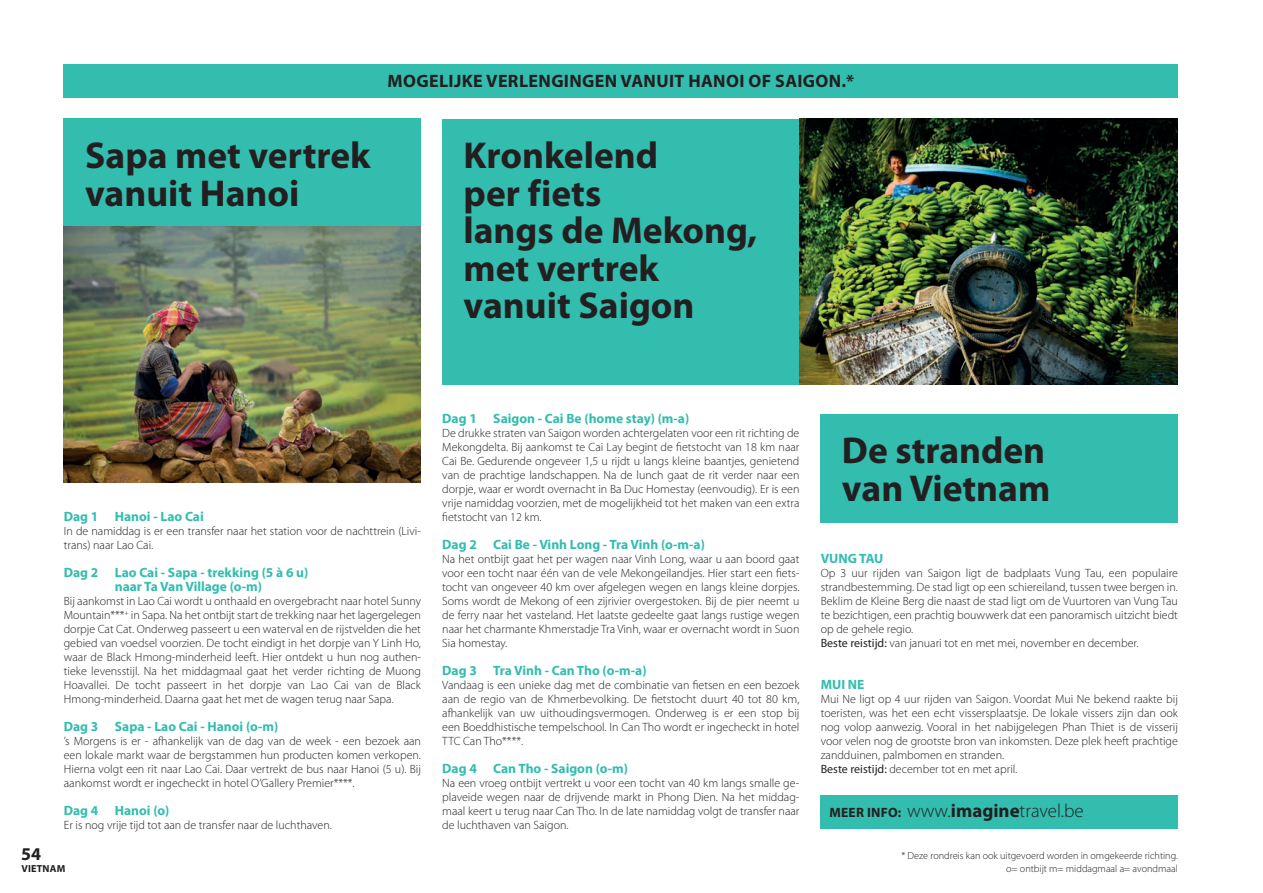
<style>
.page{position:relative;width:1263px;height:893px;background:#fff}
.page>*{position:absolute;margin:0;border:0;box-sizing:border-box;transform-origin:0 0}
.t1{font:700 37.5px/37.5px "Myriad Pro";color:#231f20}
.t2{font:300 18.9px "Myriad Pro";color:#231f20}
.t3{font:700 18px "Myriad Pro";letter-spacing:.02em;color:#231f20}
.t4{font:700 13.5px/14px "Myriad Pro";color:#32bdae;text-align:center}
.t5{font:300 12px/14px "Myriad Pro";color:#231f20;text-align:justify}
.t6{font:300 10.2px/12.3px "Myriad Pro";color:#231f20;text-align:right}
.t7{font:700 10.2px "Myriad Pro";letter-spacing:.02em;color:#231f20}
.s1{font-weight:400}
.s2{font-weight:700;font-size:13.5px}
.s3{font-weight:700}
</style>
<div class="page">
<div style="left:821px;top:795px;width:357px;height:34px;background:#32bdae"></div>
<div style="left:64px;top:64px;width:1114px;height:34px;background:#32bdae"></div>
<div style="left:64px;top:119px;width:357px;height:108px;background:#32bdae"></div>
<div style="left:442px;top:119px;width:357px;height:265px;background:#32bdae"></div>
<div style="left:821px;top:414px;width:357px;height:108px;background:#32bdae"></div>
<img style="left:64px;top:227px;width:357px;height:255px">
<img style="left:799px;top:119px;width:379px;height:265px">
<h3 class="t3" style="left:388px;top:69px;width:468px">MOGELIJKE VERLENGINGEN VANUIT HANOI OF SAIGON.*</h3>
<h1 class="t1" style="left:85px;top:136px;width:287px">Sapa met vertrek vanuit Hanoi</h1>
<h1 class="t1" style="left:463px;top:136px;width:295px">Kronkelend<br>per fiets<br>langs de Mekong, met vertrek vanuit Saigon</h1>
<p class="t4" style="left:64px;top:509px;width:141px">Dag 1 Hanoi - Lao Cai</p>
<p class="t5" style="left:64px;top:524px;width:359px">In de namiddag is er een transfer naar het station voor de nachttrein (Livi&shy;trans) naar Lao Cai.</p>
<p class="t4" style="left:64px;top:565px;width:246px">Dag 2 Lao Cai - Sapa - trekking (5 à 6 u) naar Ta Van Village (o-m)</p>
<p class="t5" style="left:64px;top:594px;width:359px">Bij aankomst in Lao Cai wordt u onthaald en overgebracht naar hotel Sunny Mountain***<sup>+</sup> in Sapa. Na het ontbijt start de trekking naar het lagergelegen dorpje Cat Cat. Onderweg passeert u een waterval en de rijstvelden die het gebied van voedsel voorzien. De tocht eindigt in het dorpje van Y Linh Ho, waar de Black Hmong-minderheid leeft. Hier ontdekt u hun nog authen&shy;tieke levensstijl. Na het middagmaal gaat het verder richting de Muong Hoavallei. De tocht passeert in het dorpje van Lao Cai van de Black Hmong-minderheid. Daarna gaat het met de wagen terug naar Sapa.</p>
<p class="t4" style="left:64px;top:719px;width:216px">Dag 3 Sapa - Lao Cai - Hanoi (o-m)</p>
<p class="t5" style="left:64px;top:734px;width:359px">’s Morgens is er - afhankelijk van de dag van de week - een bezoek aan een lokale markt waar de bergstammen hun producten komen verkopen.<br>Hierna volgt een rit naar Lao Cai. Daar vertrekt de bus naar Hanoi (5 u). Bij aankomst wordt er ingecheckt in hotel O’Gallery Premier****.</p>
<p class="t4" style="left:64px;top:803px;width:107px">Dag 4 Hanoi (o)</p>
<p class="t5" style="left:64px;top:818px;width:270px">Er is nog vrije tijd tot aan de transfer naar de luchthaven.</p>
<h3 class="t3" style="left:21px;top:842px;width:21px">54</h3>
<p class="t7" style="left:21px;top:862px;width:46px">VIETNAM</p>
<p class="t4" style="left:442px;top:411px;width:248px">Dag 1 Saigon - Cai Be (home stay) (m-a)</p>
<p class="t5" style="left:442px;top:426px;width:359px">De drukke straten van Saigon worden achtergelaten voor een rit richting de Mekongdelta. Bij aankomst te Cai Lay begint de fietstocht van 18 km naar Cai Be. Gedurende ongeveer 1,5 u rijdt u langs kleine baantjes, genietend van de prachtige landschappen. Na de lunch gaat de rit verder naar een dorpje, waar er wordt overnacht in Ba Duc Homestay (eenvoudig). Er is een vrije namiddag voorzien, met de mogelijkheid tot het maken van een extra fietstocht van 12 km.</p>
<p class="t4" style="left:442px;top:537px;width:264px">Dag 2 Cai Be - Vinh Long - Tra Vinh (o-m-a)</p>
<p class="t5" style="left:442px;top:552px;width:359px">Na het ontbijt gaat het per wagen naar Vinh Long, waar u aan boord gaat voor een tocht naar één van de vele Mekongeilandjes. Hier start een fiets&shy;tocht van ongeveer 40 km over afgelegen wegen en langs kleine dorpjes.<br>Soms wordt de Mekong of een zijrivier overgestoken. Bij de pier neemt u de ferry naar het vasteland. Het laatste gedeelte gaat langs rustige wegen naar het charmante Khmerstadje Tra Vinh, waar er overnacht wordt in Suon Sia homestay.</p>
<p class="t4" style="left:442px;top:663px;width:206px">Dag 3 Tra Vinh - Can Tho (o-m-a)</p>
<p class="t5" style="left:442px;top:678px;width:359px">Vandaag is een unieke dag met de combinatie van fietsen en een bezoek aan de regio van de Khmerbevolking. De fietstocht duurt 40 tot 80 km, afhankelijk van uw uithoudingsvermogen. Onderweg is er een stop bij een Boeddhistische tempelschool. In Can Tho wordt er ingecheckt in hotel TTC Can Tho****.</p>
<p class="t4" style="left:442px;top:761px;width:187px">Dag 4 Can Tho - Saigon (o-m)</p>
<p class="t5" style="left:442px;top:776px;width:359px">Na een vroeg ontbijt vertrekt u voor een tocht van 40 km langs smalle ge&shy;plaveide wegen naar de drijvende markt in Phong Dien. Na het middag&shy;maal keert u terug naar Can Tho. In de late namiddag volgt de transfer naar de luchthaven van Saigon.</p>
<h1 class="t1" style="left:842px;top:431px;width:210px">De stranden van Vietnam</h1>
<p class="t4" style="left:821px;top:551px;width:64px">VUNG TAU</p>
<p class="t5" style="left:821px;top:566px;width:359px;text-align:left">Op 3 uur rijden van Saigon ligt de badplaats Vung Tau, een populaire strandbestemming. De stad ligt op een schiereiland, tussen twee bergen in.<br>Beklim de Kleine Berg die naast de stad ligt om de Vuurtoren van Vung Tau te bezichtigen, een prachtig bouwwerk dat een panoramisch uitzicht biedt op de gehele regio.<br><span class="s1">Beste reistijd:</span> van januari tot en met mei, november en december.</p>
<p class="t4" style="left:821px;top:677px;width:45px">MUI NE</p>
<p class="t5" style="left:821px;top:692px;width:359px;text-align:left">Mui Ne ligt op 4 uur rijden van Saigon. Voordat Mui Ne bekend raakte bij toeristen, was het een echt vissersplaatsje. De lokale vissers zijn dan ook nog volop aanwezig. Vooral in het nabijgelegen Phan Thiet is de visserij voor velen nog de grootste bron van inkomsten. Deze plek heeft prachtige zandduinen, palmbomen en stranden.<br><span class="s1">Beste reistijd:</span> december tot en met april.</p>
<h2 class="t2" style="left:829px;top:800px;width:256px"><span class="s2">MEER INFO:</span> www.<span class="s3">imagine</span>travel.be</h2>
<p class="t6" style="left:901px;top:850px;width:278px">* Deze rondreis kan ook uitgevoerd worden in omgekeerde richting. o= ontbijt m= middagmaal a= avondmaal</p>
</div>
